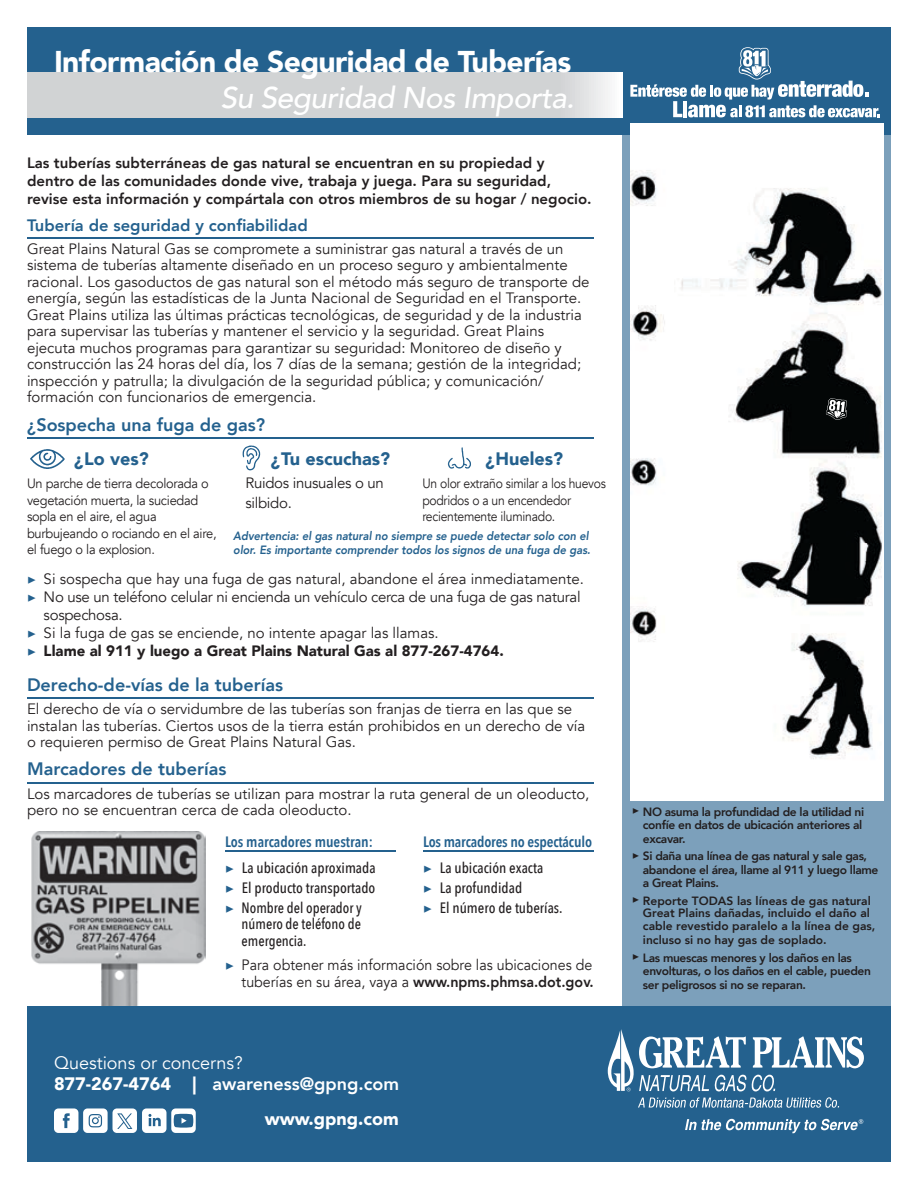
<style>
.page{position:relative;width:918px;height:1188px;background:#fff}
.page>*{position:absolute;margin:0;border:0;box-sizing:border-box;transform-origin:0 0}
.t1{font:900 30px "Avenir";letter-spacing:-.02em;color:#fff}
.t2{font:italic 500 30px "Avenir";letter-spacing:-.02em;color:#fff}
.t3{font:800 18px "Avenir";color:#24618e}
.t4{font:18px/21px "Avenir";color:#fff}
.t5{font:900 18px "Avenir";color:#24618e}
.t6{font:900 18px "Avenir";color:#fff}
.t7{font:800 16.5px "Avenir";color:#24618e}
.t8{font:15px/16.5px "Avenir";color:#231f20}
.t9{font:800 15px/18px "Avenir";color:#231f20}
.t10{font:15px/19.5px "Avenir";letter-spacing:-.02em;color:#231f20}
.t11{font:15px/16.5px "Avenir";color:#231f20;text-align:right;scale:.95 1}
.t12{font:600 15px/26.5px "Avenir Next Condensed";letter-spacing:-.01em;color:#24618e}
.t13{font:500 15px/19.8px "Avenir Next Condensed";color:#231f20}
.t14{font:900 15px "Avenir";color:#231f20}
.t15{font:500 15px/16.5px "Avenir Next Condensed";color:#231f20;scale:.96 1}
.t16{font:13.5px/16.5px "Avenir";letter-spacing:-.02em;color:#231f20;scale:.95 1}
.t17{font:13.5px/16.5px "Avenir";letter-spacing:-.02em;color:#231f20;scale:.9 1}
.t18{font:800 12px/13.5px "Avenir";letter-spacing:-.03em;color:#231f20}
.t19{font:800 12px/13px "Avenir";color:#231f20}
.t20{font:italic 800 12px/14.4px "Avenir";color:#24618e;scale:.92 1}
.s1{font-family:"Minion Pro";color:#24618e}
.s2{font-family:"Minion Pro";font-weight:400;color:#24618e}
.s3{font-family:"Minion Pro";font-weight:700}
.s4{font-weight:500;color:#231f20}
.s5{font-family:"Minion Pro";font-weight:700;color:#24618e}
.s6{font-weight:800}
.s7{font-weight:900}
.s8{font-family:"Minion Pro";font-weight:400}
</style>
<div class="page">
<img style="left:31px;top:832px;width:174px;height:174px">
<hr style="left:225px;top:850px;width:171px;height:1px;background:#24618e">
<hr style="left:423px;top:850px;width:171px;height:1px;background:#24618e">
<div style="left:622px;top:27px;width:268px;height:979px;background:#7ca0bb"></div>
<div style="left:27px;top:27px;width:864px;height:108px;background:#24618e"></div>
<svg style="left:27px;top:72px;width:595px;height:46px;background:#d3d5d6"></svg>
<hr style="left:27px;top:237px;width:567px;height:2px;background:#24618e">
<hr style="left:27px;top:437px;width:567px;height:2px;background:#24618e">
<hr style="left:27px;top:698px;width:567px;height:1px;background:#24618e">
<hr style="left:27px;top:782px;width:567px;height:2px;background:#24618e">
<svg style="left:630px;top:47px;width:250px;height:70px"></svg>
<img style="left:630px;top:135px;width:253px;height:409px">
<img style="left:630px;top:544px;width:253px;height:256px">
<div style="left:630px;top:123px;width:253px;height:12px;background:#fff"></div>
<img style="left:30px;top:449px;width:35px;height:20px">
<img style="left:243px;top:446px;width:17px;height:24px">
<img style="left:448px;top:447px;width:23px;height:22px">
<div style="left:27px;top:1006px;width:864px;height:155px;background:#24618e"></div>
<svg style="left:826px;top:398px;width:21px;height:22px"></svg>
<svg style="left:54px;top:1108px;width:142px;height:25px"></svg>
<svg style="left:608px;top:1029px;width:256px;height:62px"></svg>
<svg style="left:685px;top:1119px;width:178px;height:14px"></svg>
<svg style="left:638px;top:1097px;width:201px;height:11px"></svg>
<h1 class="t1" style="left:54px;top:36px;width:519px">Información de Seguridad de Tuberías</h1>
<h1 class="t2" style="left:220px;top:80px;width:356px">Su Seguridad Nos Importa.</h1>
<p class="t9" style="left:27px;top:154px;width:566px">Las tuberías subterráneas de gas natural se encuentran en su propiedad y dentro de las comunidades donde vive, trabaja y juega. Para su seguridad, revise esta información y compártala con otros miembros de su hogar / negocio.</p>
<p class="t7" style="left:27px;top:212px;width:282px">Tubería de seguridad y confiabilidad</p>
<p class="t8" style="left:27px;top:241px;width:564px">Great Plains Natural Gas se compromete a suministrar gas natural a través de un sistema de tuberías altamente diseñado en un proceso seguro y ambientalmente racional. Los gasoductos de gas natural son el método más seguro de transporte de energía, según las estadísticas de la Junta Nacional de Seguridad en el Transporte.<br>Great Plains utiliza las últimas prácticas tecnológicas, de seguridad y de la industria para supervisar las tuberías y mantener el servicio y la seguridad. Great Plains ejecuta muchos programas para garantizar su seguridad: Monitoreo de diseño y construcción las 24 horas del día, los 7 días de la semana; gestión de la integridad; inspección y patrulla; la divulgación de la seguridad pública; y comunicación/ formación con funcionarios de emergencia.</p>
<p class="t3" style="left:27px;top:410px;width:240px">¿Sospecha una fuga de gas?</p>
<p class="t5" style="left:74px;top:443px;width:76px">¿Lo ves?</p>
<p class="t16" style="left:27px;top:475px;width:201px">Un parche de tierra decolorada o vegetación muerta, la suciedad sopla en el aire, el agua burbujeando o rociando en el aire, el fuego o la explosion.</p>
<p class="t5" style="left:271px;top:443px;width:121px">¿Tu escuchas?</p>
<p class="t10" style="left:245px;top:473px;width:140px">Ruidos inusuales o un silbido.</p>
<p class="t5" style="left:485px;top:443px;width:79px">¿Hueles?</p>
<p class="t17" style="left:422px;top:475px;width:206px">Un olor extraño similar a los huevos podridos o a un encendedor recientemente iluminado.</p>
<p class="t20" style="left:233px;top:528px;width:390px">Advertencia: el gas natural no siempre se puede detectar solo con el olor. Es importante comprender todos los signos de una fuga de gas.</p>
<p class="t8" style="left:27px;top:571px;width:559px"><span class="s1">▶</span> Si sospecha que hay una fuga de gas natural, abandone el área inmediatamente.</p>
<p class="t10" style="left:27px;top:587px;width:555px"><span class="s1">▶</span> No use un teléfono celular ni encienda un vehículo cerca de una fuga de gas natural</p>
<p class="t10" style="left:44px;top:605px;width:80px">sospechosa.</p>
<p class="t8" style="left:27px;top:625px;width:413px"><span class="s1">▶</span> Si la fuga de gas se enciende, no intente apagar las llamas.</p>
<p class="t14" style="left:27px;top:638px;width:478px"><span class="s2">▶</span> Llame al 911 y luego a Great Plains Natural Gas al 877-267-4764.</p>
<p class="t3" style="left:27px;top:670px;width:258px">Derecho-de-vías de la tuberías</p>
<p class="t8" style="left:27px;top:701px;width:560px">El derecho de vía o servidumbre de las tuberías son franjas de tierra en las que se instalan las tuberías. Ciertos usos de la tierra están prohibidos en un derecho de vía o requieren permiso de Great Plains Natural Gas.</p>
<p class="t3" style="left:27px;top:755px;width:201px">Marcadores de tuberías</p>
<p class="t8" style="left:27px;top:785px;width:564px">Los marcadores de tuberías se utilizan para mostrar la ruta general de un oleoducto, pero no se encuentran cerca de cada oleoducto.</p>
<p class="t12" style="left:225px;top:828px;width:152px">Los marcadores muestran: <span class="s3">▶</span> <span class="s4">La ubicación aproximada</span></p>
<p class="t13" style="left:225px;top:878px;width:152px"><span class="s5">▶</span> El producto transportado <span class="s5">▶</span> Nombre del operador y</p>
<p class="t15" style="left:242px;top:916px;width:126px">número de teléfono de emergencia.</p>
<p class="t12" style="left:423px;top:828px;width:171px">Los marcadores no espectáculo <span class="s3">▶</span> <span class="s4">La ubicación exacta</span></p>
<p class="t13" style="left:423px;top:878px;width:141px"><span class="s5">▶</span> La profundidad<br><span class="s5">▶</span> El número de tuberías.</p>
<p class="t11" style="left:225px;top:957px;width:390px"><span class="s5">▶</span> Para obtener más información sobre las ubicaciones de tuberías en su área, vaya a <span class="s6">www.npms.phmsa.dot.gov.</span></p>
<p class="t4" style="left:54px;top:1052px;width:347px">Questions or concerns?<br><span class="s7">877-267-4764 |</span> <span class="s6">awareness@gpng.com</span></p>
<p class="t6" style="left:265px;top:1104px;width:135px">www.gpng.com</p>
<p class="t18" style="left:643px;top:805px;width:223px;text-indent:-11px"><span class="s8">▶</span> NO asuma la profundidad de la utilidad ni confíe en datos de ubicación anteriores al excavar.</p>
<p class="t18" style="left:643px;top:849px;width:237px;text-indent:-11px"><span class="s8">▶</span> Si daña una línea de gas natural y sale gas, abandone el área, llame al 911 y luego llame a Great Plains.</p>
<p class="t19" style="left:643px;top:894px;width:234px;text-indent:-11px"><span class="s8">▶</span> Reporte TODAS las líneas de gas natural Great Plains dañadas, incluido el daño al cable revestido paralelo a la línea de gas, incluso si no hay gas de soplado.</p>
<p class="t18" style="left:643px;top:951px;width:230px;text-indent:-11px"><span class="s8">▶</span> Las muescas menores y los daños en las envolturas, o los daños en el cable, pueden ser peligrosos si no se reparan.</p>
</div>
